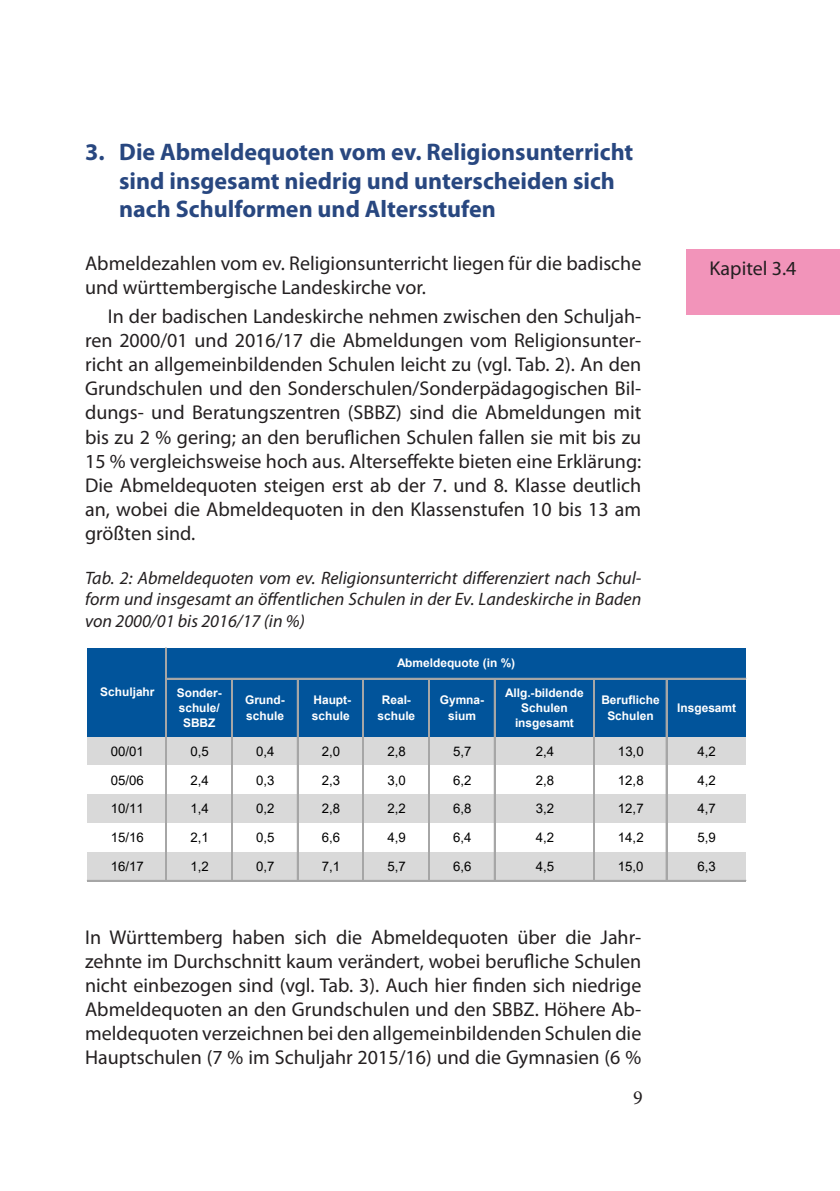
<style>
.page{position:relative;width:840px;height:1191px;background:#fff}
.page>*{position:absolute;margin:0;border:0;box-sizing:border-box;transform-origin:0 0}
.t1{font:700 24px/28.8px "Myriad Pro";color:#284780}
.t2{font:20px/24px "Myriad Pro";color:#231f20;text-align:justify}
.t3{font:20px "Minion Pro";color:#231f20}
.t4{font:italic 18px/21.6px "Myriad Pro";color:#231f20;text-align:justify}
.t5{font:13.2px "Arial";color:#000}
.t6{font:700 12px/15.4px "Arial";color:#fff;text-align:center}
</style>
<div class="page">
<div style="left:88px;top:648px;width:657px;height:88px;background:#01549b"></div>
<div style="left:88px;top:736px;width:657px;height:29px;background:#d9d9d9"></div>
<div style="left:88px;top:794px;width:657px;height:29px;background:#d9d9d9"></div>
<div style="left:88px;top:852px;width:657px;height:29px;background:#d9d9d9"></div>
<hr style="left:165px;top:647px;width:1px;height:234px;background:#a6a6a6">
<hr style="left:166px;top:647px;width:1px;height:234px;background:#a6a6a6">
<hr style="left:231px;top:679px;width:1px;height:202px;background:#a6a6a6">
<hr style="left:297px;top:679px;width:1px;height:202px;background:#a6a6a6">
<hr style="left:362px;top:679px;width:2px;height:202px;background:#a6a6a6">
<hr style="left:428px;top:679px;width:1px;height:202px;background:#a6a6a6">
<hr style="left:493px;top:679px;width:1px;height:202px;background:#a6a6a6">
<hr style="left:494px;top:679px;width:1px;height:202px;background:#a6a6a6">
<hr style="left:593px;top:679px;width:1px;height:202px;background:#a6a6a6">
<hr style="left:665px;top:679px;width:1px;height:202px;background:#a6a6a6">
<hr style="left:167px;top:678px;width:578px;height:1px;background:#a6a6a6">
<hr style="left:87px;top:880px;width:658px;height:1px;background:#a6a6a6">
<div style="left:686px;top:249px;width:153px;height:66px;background:#f294ba"></div>
<p class="t1" style="left:119px;top:136px;width:515px;text-indent:-34px">3. Die Abmeldequoten vom ev. Religionsunterricht sind insgesamt niedrig und unterscheiden sich nach Schulformen und Altersstufen</p>
<p class="t2" style="left:85px;top:251px;width:557px">Abmeldezahlen vom ev. Religionsunterricht liegen für die badische und württembergische Landeskirche vor.</p>
<p class="t2" style="left:85px;top:304px;width:557px;text-indent:23px">In der badischen Landeskirche nehmen zwischen den Schuljah&shy;ren 2000/01 und 2016/17 die Abmeldungen vom Religionsunter&shy;richt an allgemeinbildenden Schulen leicht zu (vgl. Tab. 2). An den Grundschulen und den Sonderschulen/Sonderpädagogischen Bil&shy;dungs- und Beratungszentren (SBBZ) sind die Abmeldungen mit bis zu 2 % gering; an den beruflichen Schulen fallen sie mit bis zu 15 % vergleichsweise hoch aus. Alterseffekte bieten eine Erklärung:<br>Die Abmeldequoten steigen erst ab der 7. und 8. Klasse deutlich an, wobei die Abmeldequoten in den Klassenstufen 10 bis 13 am größten sind.</p>
<p class="t4" style="left:85px;top:566px;width:557px">Tab. 2: Abmeldequoten vom ev. Religionsunterricht differenziert nach Schul&shy;form und insgesamt an öffentlichen Schulen in der Ev. Landeskirche in Baden von 2000/01 bis 2016/17 (in %)</p>
<p class="t6" style="left:397px;top:655px;width:120px">Abmeldequote (in %)</p>
<p class="t2" style="left:709px;top:255px;width:88px">Kapitel 3.4</p>
<p class="t6" style="left:100px;top:684px;width:56px">Schuljahr</p>
<p class="t6" style="left:177px;top:685px;width:46px">Sonder&shy;schule/<br>SBBZ</p>
<p class="t6" style="left:245px;top:692px;width:41px;text-align:left">Grund&shy;schule</p>
<p class="t6" style="left:312px;top:692px;width:41px;text-align:left">Haupt&shy;schule</p>
<p class="t6" style="left:377px;top:692px;width:39px">Real&shy;schule</p>
<p class="t6" style="left:439px;top:692px;width:46px">Gymna&shy;sium</p>
<p class="t6" style="left:505px;top:685px;width:80px">Allg.-bildende<br>Schulen insgesamt</p>
<p class="t6" style="left:601px;top:692px;width:60px">Berufliche<br>Schulen</p>
<p class="t6" style="left:676px;top:700px;width:60px">Insgesamt</p>
<p class="t5" style="left:111px;top:742px;width:35px">00/01</p>
<p class="t5" style="left:190px;top:742px;width:20px">0,5</p>
<p class="t5" style="left:256px;top:742px;width:20px">0,4</p>
<p class="t5" style="left:322px;top:742px;width:20px">2,0</p>
<p class="t5" style="left:387px;top:742px;width:20px">2,8</p>
<p class="t5" style="left:453px;top:742px;width:20px">5,7</p>
<p class="t5" style="left:535px;top:742px;width:20px">2,4</p>
<p class="t5" style="left:617px;top:742px;width:27px">13,0</p>
<p class="t5" style="left:697px;top:742px;width:20px">4,2</p>
<p class="t5" style="left:111px;top:771px;width:35px">05/06</p>
<p class="t5" style="left:190px;top:771px;width:20px">2,4</p>
<p class="t5" style="left:256px;top:771px;width:20px">0,3</p>
<p class="t5" style="left:322px;top:771px;width:20px">2,3</p>
<p class="t5" style="left:387px;top:771px;width:20px">3,0</p>
<p class="t5" style="left:453px;top:771px;width:20px">6,2</p>
<p class="t5" style="left:535px;top:771px;width:20px">2,8</p>
<p class="t5" style="left:617px;top:771px;width:27px">12,8</p>
<p class="t5" style="left:697px;top:771px;width:20px">4,2</p>
<p class="t5" style="left:111px;top:799px;width:35px">10/11</p>
<p class="t5" style="left:190px;top:799px;width:20px">1,4</p>
<p class="t5" style="left:256px;top:799px;width:20px">0,2</p>
<p class="t5" style="left:322px;top:799px;width:20px">2,8</p>
<p class="t5" style="left:387px;top:799px;width:20px">2,2</p>
<p class="t5" style="left:453px;top:799px;width:20px">6,8</p>
<p class="t5" style="left:535px;top:799px;width:20px">3,2</p>
<p class="t5" style="left:617px;top:799px;width:27px">12,7</p>
<p class="t5" style="left:697px;top:799px;width:20px">4,7</p>
<p class="t5" style="left:111px;top:828px;width:35px">15/16</p>
<p class="t5" style="left:190px;top:828px;width:20px">2,1</p>
<p class="t5" style="left:256px;top:828px;width:20px">0,5</p>
<p class="t5" style="left:322px;top:828px;width:20px">6,6</p>
<p class="t5" style="left:387px;top:828px;width:20px">4,9</p>
<p class="t5" style="left:453px;top:828px;width:20px">6,4</p>
<p class="t5" style="left:535px;top:828px;width:20px">4,2</p>
<p class="t5" style="left:617px;top:828px;width:27px">14,2</p>
<p class="t5" style="left:697px;top:828px;width:20px">5,9</p>
<p class="t5" style="left:111px;top:857px;width:35px">16/17</p>
<p class="t5" style="left:190px;top:857px;width:20px">1,2</p>
<p class="t5" style="left:256px;top:857px;width:20px">0,7</p>
<p class="t5" style="left:321px;top:857px;width:20px">7,1</p>
<p class="t5" style="left:387px;top:857px;width:20px">5,7</p>
<p class="t5" style="left:453px;top:857px;width:20px">6,6</p>
<p class="t5" style="left:535px;top:857px;width:20px">4,5</p>
<p class="t5" style="left:617px;top:857px;width:27px">15,0</p>
<p class="t5" style="left:697px;top:857px;width:20px">6,3</p>
<p class="t2" style="left:85px;top:924px;width:557px">In Württemberg haben sich die Abmeldequoten über die Jahr&shy;zehnte im Durchschnitt kaum verändert, wobei berufliche Schulen nicht einbezogen sind (vgl. Tab. 3). Auch hier finden sich niedrige Abmeldequoten an den Grundschulen und den SBBZ. Höhere Ab&shy;meldequoten verzeichnen bei den allgemeinbildenden Schulen die Hauptschulen (7 % im Schuljahr 2015/16) und die Gymnasien (6 %</p>
<p class="t3" style="left:632px;top:1084px;width:11px">9</p>
</div>
